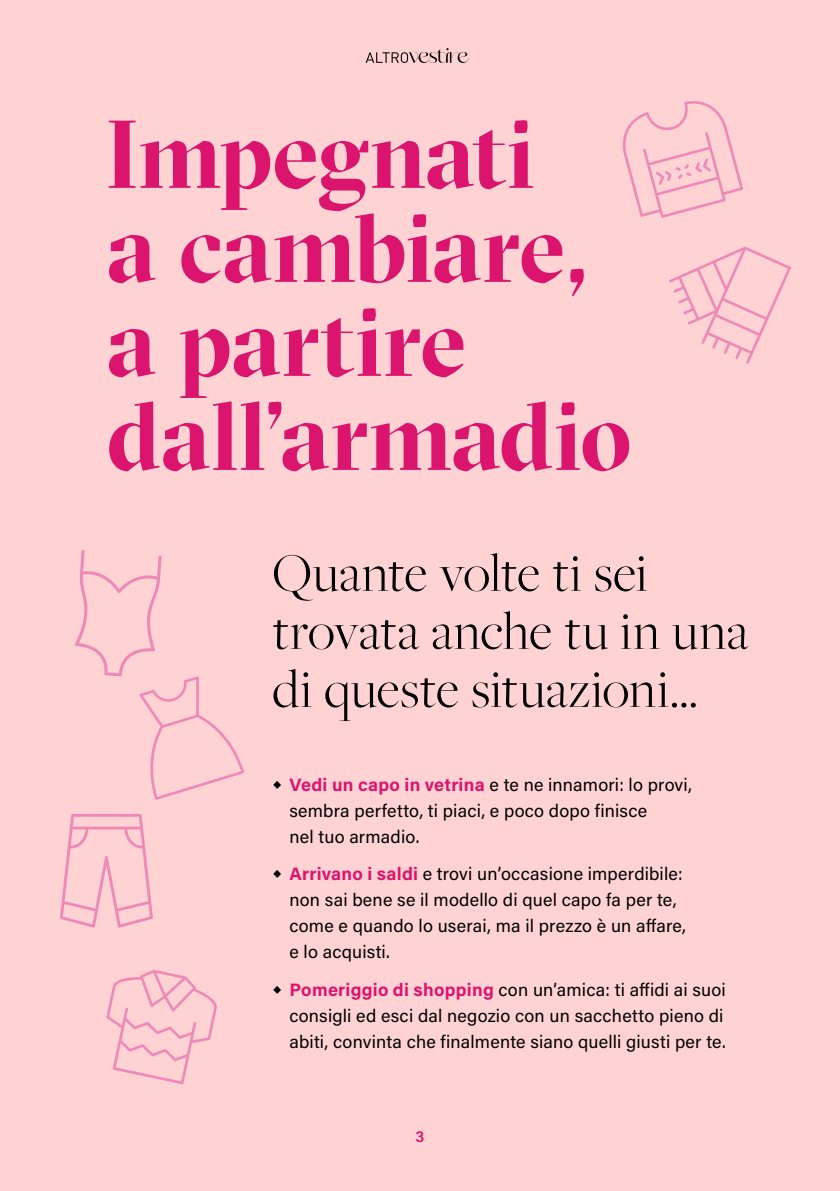
<style>
.page{position:relative;width:840px;height:1191px;background:#fff}
.page>*{position:absolute;margin:0;border:0;box-sizing:border-box;transform-origin:0 0}
.t1{font:700 96px/94px "GT Sectra Display";letter-spacing:-.005em;color:#db156e}
.t2{font:300 56px/58px "Freight Big Pro";letter-spacing:.005em;color:#000}
.t3{font:18px/26px "Acumin Pro";letter-spacing:.01em;color:#000}
.t4{font:600 16px "Acumin Pro";color:#db156e}
.s1{font-size:24px}
.s2{font-weight:700;color:#db156e}
</style>
<div class="page">
<div style="left:0;top:0;width:839px;height:1191px;background:#ffd3d3"></div>
<svg style="left:669px;top:247px;width:121px;height:117px"></svg>
<svg style="left:622px;top:101px;width:120px;height:117px"></svg>
<svg style="left:106px;top:970px;width:111px;height:114px"></svg>
<svg style="left:75px;top:550px;width:169px;height:250px"></svg>
<svg style="left:60px;top:814px;width:93px;height:113px"></svg>
<svg style="left:365px;top:48px;width:103px;height:15px"></svg>
<h1 class="t1" style="left:106px;top:108px;width:527px">Impegnati<br>a cambiare, a partire dall’armadio</h1>
<h2 class="t2" style="left:272px;top:542px;width:477px">Quante volte ti sei trovata anche tu in una di queste situazioni…</h2>
<p class="t3" style="left:289px;top:771px;width:404px;text-indent:-17px"><span class="s1">◆</span> <span class="s2">Vedi un capo in vetrina</span> e te ne innamori: lo provi, sembra perfetto, ti piaci, e poco dopo finisce<br>nel tuo armadio.</p>
<p class="t3" style="left:289px;top:860px;width:398px;text-indent:-17px"><span class="s1">◆</span> <span class="s2">Arrivano i saldi</span> e trovi un’occasione imperdibile: non sai bene se il modello di quel capo fa per te, come e quando lo userai, ma il prezzo è un affare, e lo acquisti.</p>
<p class="t3" style="left:289px;top:975px;width:437px;text-indent:-17px"><span class="s1">◆</span> <span class="s2">Pomeriggio di shopping</span> con un’amica: ti affidi ai suoi consigli ed esci dal negozio con un sacchetto pieno di abiti, convinta che finalmente siano quelli giusti per te.</p>
<p class="t4" style="left:415px;top:1125px;width:10px">3</p>
</div>
